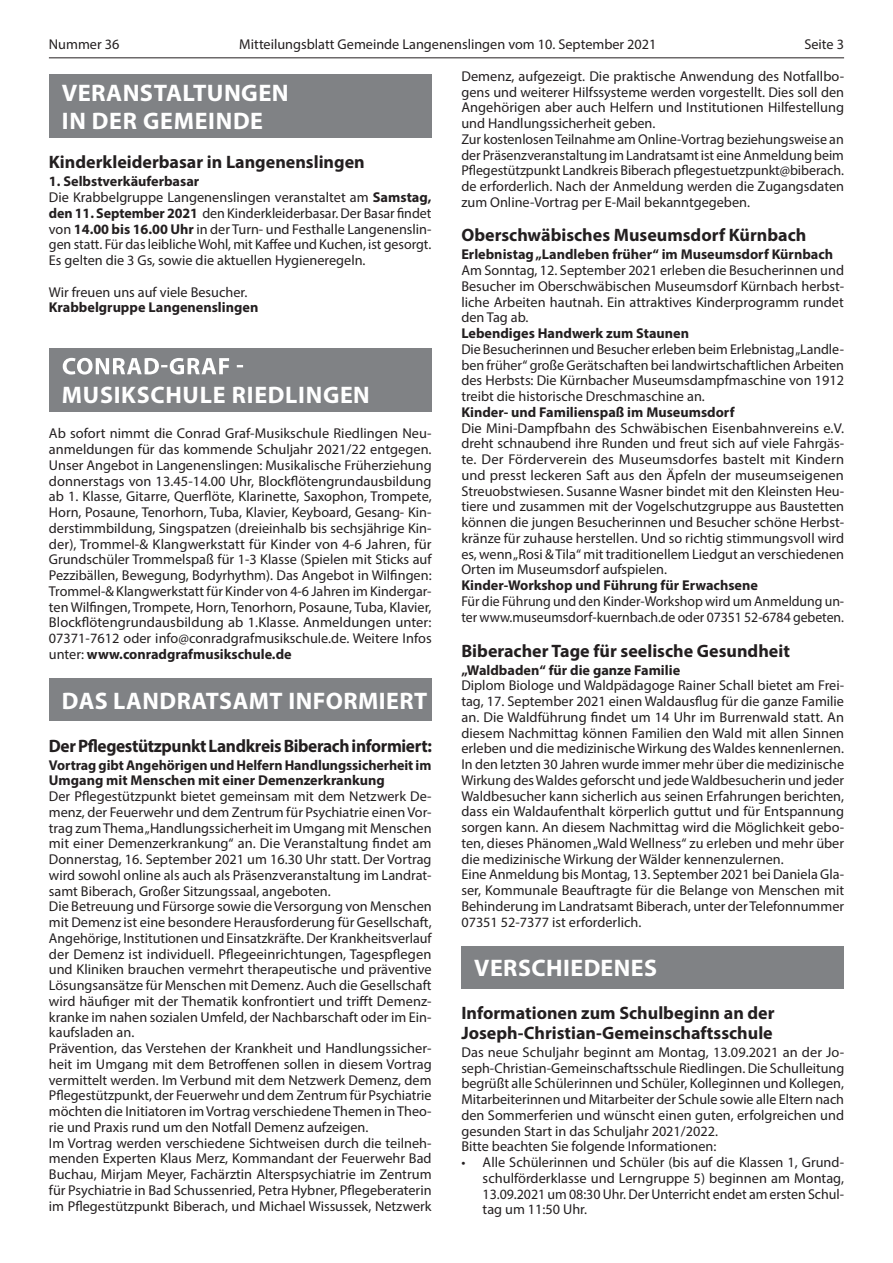
<style>
.page{position:relative;width:893px;height:1263px;background:#fff}
.page>*{position:absolute;margin:0;border:0;box-sizing:border-box;transform-origin:0 0}
.t1{font:700 24px/28.5px "Myriad Pro";letter-spacing:.02em;color:#fff}
.t2{font:700 18px/19.5px "Myriad Pro";color:#231f20}
.t3{font:700 18px "Myriad Pro";letter-spacing:-.02em;color:#231f20;scale:.96 1}
.t4{font:14.25px/15.8px "Myriad Pro";color:#231f20}
.t5{font:700 14.25px/15.8px "Myriad Pro";color:#231f20}
.s1{font-weight:700}
</style>
<div class="page">
<hr style="left:49px;top:57px;width:795px;height:1px;background:#231f20">
<div style="left:49px;top:74px;width:383px;height:64px;background:#808285"></div>
<div style="left:49px;top:348px;width:383px;height:63px;background:#808285"></div>
<svg style="left:63px;top:358px;width:180px;height:17px"></svg>
<div style="left:49px;top:678px;width:383px;height:43px;background:#808285"></div>
<div style="left:461px;top:946px;width:383px;height:43px;background:#808285"></div>
<p class="t4" style="left:49px;top:36px;width:72px">Nummer 36</p>
<p class="t4" style="left:239px;top:36px;width:419px">Mitteilungsblatt Gemeinde Langenenslingen vom 10. September 2021</p>
<p class="t4" style="left:804px;top:36px;width:41px">Seite 3</p>
<h1 class="t1" style="left:62px;top:77px;width:228px">VERANSTALTUNGEN<br>IN DER GEMEINDE</h1>
<p class="t2" style="left:49px;top:152px;width:317px">Kinderkleiderbasar in Langenenslingen</p>
<p class="t4" style="left:49px;top:173px;width:384px"><span class="s1">1. Selbstverkäuferbasar<br></span>Die Krabbelgruppe Langenenslingen veranstaltet am <span class="s1">Samstag, den 11. September 2021</span> den Kinderkleiderbasar. Der Basar findet von <span class="s1">14.00 bis 16.00 Uhr</span> in der Turn- und Festhalle Langenenslin&shy;gen statt. Für das leibliche Wohl, mit Kaffee und Kuchen, ist gesorgt.<br>Es gelten die 3 Gs, sowie die aktuellen Hygieneregeln.</p>
<p class="t4" style="left:49px;top:284px;width:200px">Wir freuen uns auf viele Besucher.</p>
<p class="t5" style="left:49px;top:299px;width:211px">Krabbelgruppe Langenenslingen</p>
<p class="t4" style="left:461px;top:68px;width:384px">Demenz, aufgezeigt. Die praktische Anwendung des Notfallbo&shy;gens und weiterer Hilfssysteme werden vorgestellt. Dies soll den Angehörigen aber auch Helfern und Institutionen Hilfestellung und Handlungssicherheit geben.<br>Zur kostenlosen Teilnahme am Online-Vortrag beziehungsweise an der Präsenzveranstaltung im Landratsamt ist eine Anmeldung beim Pflegestützpunkt Landkreis Biberach pflegestuetzpunkt@biberach. de erforderlich. Nach der Anmeldung werden die Zugangsdaten zum Online-Vortrag per E-Mail bekanntgegeben.</p>
<p class="t2" style="left:461px;top:225px;width:346px">Oberschwäbisches Museumsdorf Kürnbach</p>
<p class="t5" style="left:461px;top:246px;width:373px">Erlebnistag „Landleben früher“ im Museumsdorf Kürnbach</p>
<p class="t4" style="left:461px;top:262px;width:384px;text-align:justify">Am Sonntag, 12. September 2021 erleben die Besucherinnen und Besucher im Oberschwäbischen Museumsdorf Kürnbach herbst&shy;liche Arbeiten hautnah. Ein attraktives Kinderprogramm rundet den Tag ab.</p>
<p class="t5" style="left:461px;top:325px;width:229px">Lebendiges Handwerk zum Staunen</p>
<p class="t4" style="left:461px;top:341px;width:384px;text-align:justify">Die Besucherinnen und Besucher erleben beim Erlebnistag „Landle&shy;ben früher“ große Gerätschaften bei landwirtschaftlichen Arbeiten des Herbsts: Die Kürnbacher Museumsdampfmaschine von 1912 treibt die historische Dreschmaschine an.</p>
<p class="t5" style="left:461px;top:404px;width:275px">Kinder- und Familienspaß im Museumsdorf</p>
<p class="t4" style="left:461px;top:420px;width:384px;text-align:justify">Die Mini-Dampfbahn des Schwäbischen Eisenbahnvereins e.V. dreht schnaubend ihre Runden und freut sich auf viele Fahrgäs&shy;te. Der Förderverein des Museumsdorfes bastelt mit Kindern und presst leckeren Saft aus den Äpfeln der museumseigenen Streuobstwiesen. Susanne Wasner bindet mit den Kleinsten Heu&shy;tiere und zusammen mit der Vogelschutzgruppe aus Baustetten können die jungen Besucherinnen und Besucher schöne Herbst&shy;kränze für zuhause herstellen. Und so richtig stimmungsvoll wird es, wenn „Rosi &amp; Tila“ mit traditionellem Liedgut an verschiedenen Orten im Museumsdorf aufspielen.</p>
<p class="t5" style="left:461px;top:577px;width:298px">Kinder-Workshop und Führung für Erwachsene</p>
<p class="t4" style="left:461px;top:593px;width:384px">Für die Führung und den Kinder-Workshop wird um Anmeldung un&shy;ter www.museumsdorf-kuernbach.de oder 07351 52-6784 gebeten.</p>
<p class="t2" style="left:461px;top:640px;width:330px">Biberacher Tage für seelische Gesundheit</p>
<p class="t5" style="left:461px;top:661px;width:220px">„Waldbaden“ für die ganze Familie</p>
<p class="t4" style="left:461px;top:677px;width:384px">Diplom Biologe und Waldpädagoge Rainer Schall bietet am Frei&shy;tag, 17. September 2021 einen Waldausflug für die ganze Familie an. Die Waldführung findet um 14 Uhr im Burrenwald statt. An diesem Nachmittag können Familien den Wald mit allen Sinnen erleben und die medizinische Wirkung des Waldes kennenlernen.<br>In den letzten 30 Jahren wurde immer mehr über die medizinische Wirkung des Waldes geforscht und jede Waldbesucherin und jeder Waldbesucher kann sicherlich aus seinen Erfahrungen berichten, dass ein Waldaufenthalt körperlich guttut und für Entspannung sorgen kann. An diesem Nachmittag wird die Möglichkeit gebo&shy;ten, dieses Phänomen „Wald Wellness“ zu erleben und mehr über die medizinische Wirkung der Wälder kennenzulernen.<br>Eine Anmeldung bis Montag, 13. September 2021 bei Daniela Gla&shy;ser, Kommunale Beauftragte für die Belange von Menschen mit Behinderung im Landratsamt Biberach, unter der Telefonnummer 07351 52-7377 ist erforderlich.</p>
<h1 class="t1" style="left:474px;top:953px;width:184px">VERSCHIEDENES</h1>
<p class="t2" style="left:461px;top:1003px;width:315px">Informationen zum Schulbeginn an der<br>Joseph-Christian-Gemeinschaftsschule</p>
<p class="t4" style="left:461px;top:1044px;width:384px">Das neue Schuljahr beginnt am Montag, 13.09.2021 an der Jo&shy;seph-Christian-Gemeinschaftsschule Riedlingen. Die Schulleitung begrüßt alle Schülerinnen und Schüler, Kolleginnen und Kollegen, Mitarbeiterinnen und Mitarbeiter der Schule sowie alle Eltern nach den Sommerferien und wünscht einen guten, erfolgreichen und gesunden Start in das Schuljahr 2021/2022.<br>Bitte beachten Sie folgende Informationen:</p>
<p class="t4" style="left:483px;top:1154px;width:363px;text-align:justify;text-indent:-21px">• Alle Schülerinnen und Schüler (bis auf die Klassen 1, Grund&shy;schulförderklasse und Lerngruppe 5) beginnen am Montag, 13.09.2021 um 08:30 Uhr. Der Unterricht endet am ersten Schul&shy;tag um 11:50 Uhr.</p>
<h1 class="t1" style="left:62px;top:380px;width:309px">MUSIKSCHULE RIEDLINGEN</h1>
<p class="t4" style="left:49px;top:425px;width:384px;text-align:justify">Ab sofort nimmt die Conrad Graf-Musikschule Riedlingen Neu&shy;anmeldungen für das kommende Schuljahr 2021/22 entgegen.<br>Unser Angebot in Langenenslingen: Musikalische Früherziehung donnerstags von 13.45-14.00 Uhr, Blockflötengrundausbildung ab 1. Klasse, Gitarre, Querflöte, Klarinette, Saxophon, Trompete, Horn, Posaune, Tenorhorn, Tuba, Klavier, Keyboard, Gesang- Kin&shy;derstimmbildung, Singspatzen (dreieinhalb bis sechsjährige Kin&shy;der), Trommel-&amp; Klangwerkstatt für Kinder von 4-6 Jahren, für Grundschüler Trommelspaß für 1-3 Klasse (Spielen mit Sticks auf Pezzibällen, Bewegung, Bodyrhythm). Das Angebot in Wilfingen:<br>Trommel-&amp; Klangwerkstatt für Kinder von 4-6 Jahren im Kindergar&shy;ten Wilfingen, Trompete, Horn, Tenorhorn, Posaune, Tuba, Klavier, Blockflötengrundausbildung ab 1.Klasse. Anmeldungen unter:<br>07371-7612 oder info@conradgrafmusikschule.de. Weitere Infos unter: <span class="s1">www.conradgrafmusikschule.de</span></p>
<h1 class="t1" style="left:62px;top:686px;width:367px">DAS LANDRATSAMT INFORMIERT</h1>
<p class="t3" style="left:49px;top:734px;width:400px">Der Pflegestützpunkt Landkreis Biberach informiert:</p>
<p class="t5" style="left:49px;top:756px;width:384px">Vortrag gibt Angehörigen und Helfern Handlungssicherheit im<br>Umgang mit Menschen mit einer Demenzerkrankung</p>
<p class="t4" style="left:49px;top:788px;width:384px">Der Pflegestützpunkt bietet gemeinsam mit dem Netzwerk De&shy;menz, der Feuerwehr und dem Zentrum für Psychiatrie einen Vor&shy;trag zum Thema „Handlungssicherheit im Umgang mit Menschen mit einer Demenzerkrankung“ an. Die Veranstaltung findet am Donnerstag, 16. September 2021 um 16.30 Uhr statt. Der Vortrag wird sowohl online als auch als Präsenzveranstaltung im Landrat&shy;samt Biberach, Großer Sitzungssaal, angeboten.<br>Die Betreuung und Fürsorge sowie die Versorgung von Menschen mit Demenz ist eine besondere Herausforderung für Gesellschaft, Angehörige, Institutionen und Einsatzkräfte. Der Krankheitsverlauf der Demenz ist individuell. Pflegeeinrichtungen, Tagespflegen und Kliniken brauchen vermehrt therapeutische und präventive Lösungsansätze für Menschen mit Demenz. Auch die Gesellschaft wird häufiger mit der Thematik konfrontiert und trifft Demenz&shy;kranke im nahen sozialen Umfeld, der Nachbarschaft oder im Ein&shy;kaufsladen an.<br>Prävention, das Verstehen der Krankheit und Handlungssicher&shy;heit im Umgang mit dem Betroffenen sollen in diesem Vortrag vermittelt werden. Im Verbund mit dem Netzwerk Demenz, dem Pflegestützpunkt, der Feuerwehr und dem Zentrum für Psychiatrie möchten die Initiatoren im Vortrag verschiedene Themen in Theo&shy;rie und Praxis rund um den Notfall Demenz aufzeigen.<br>Im Vortrag werden verschiedene Sichtweisen durch die teilneh&shy;menden Experten Klaus Merz, Kommandant der Feuerwehr Bad Buchau, Mirjam Meyer, Fachärztin Alterspsychiatrie im Zentrum für Psychiatrie in Bad Schussenried, Petra Hybner, Pflegeberaterin im Pflegestützpunkt Biberach, und Michael Wissussek, Netzwerk</p>
</div>
